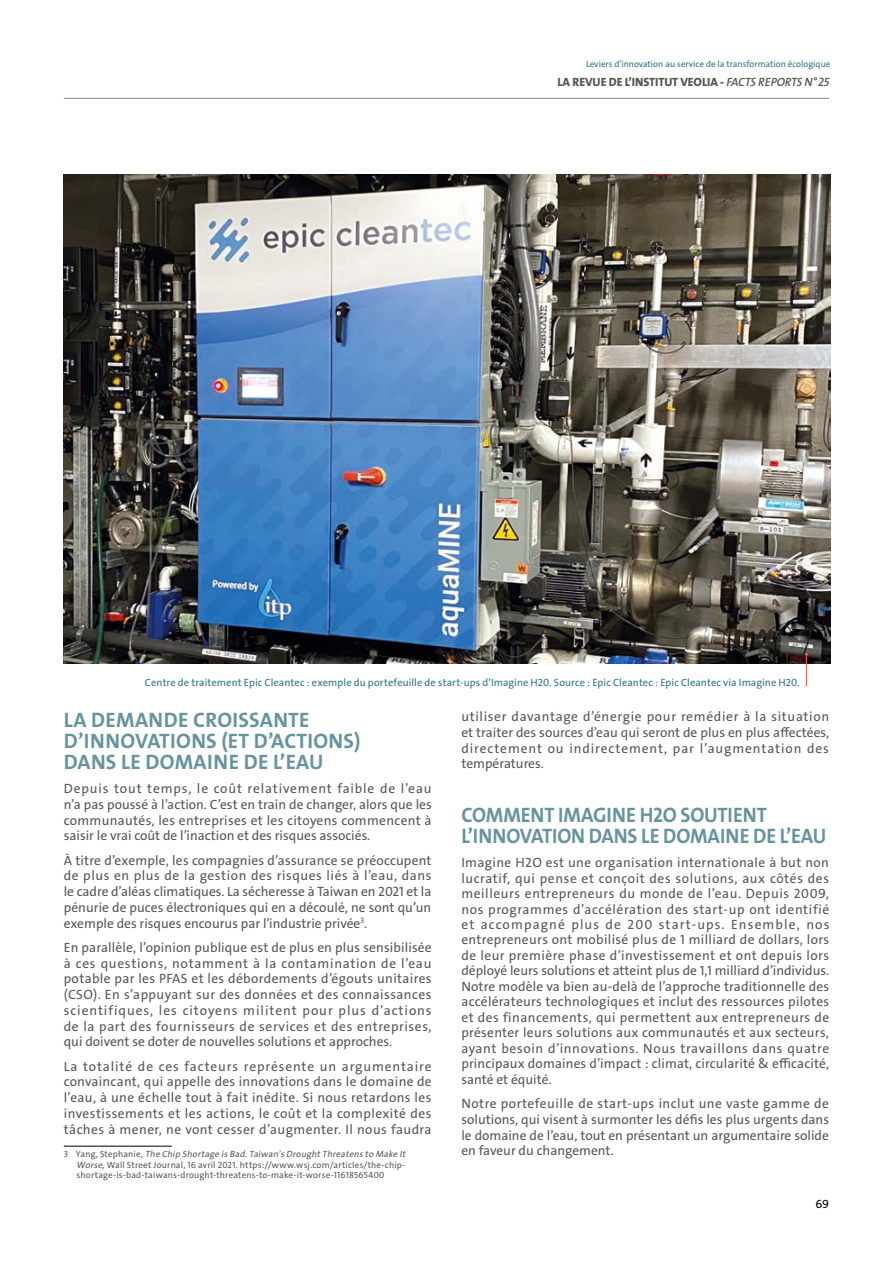
<style>
.page{position:relative;width:893px;height:1263px;background:#fff}
.page>*{position:absolute;margin:0;border:0;box-sizing:border-box;transform-origin:0 0}
.t1{font:21px/21px "The Sans Veolia W7 Bld";letter-spacing:.005em;color:#66949e}
.t2{font:21px/21px "The Sans Veolia W7 Bld";letter-spacing:.005em;color:#66949e;scale:.95 1}
.t3{font:13.5px/15.8px "The Sans Veolia W5 Pla";color:#575756;text-align:justify}
.t4{font:12px "The Sans Veolia W8 Ex Bld";letter-spacing:-.005em;color:#575756}
.t5{font:12px "The Sans Veolia W5 Pla";color:#000}
.t6{font:10.5px "The Sans Veolia W5 Pla";letter-spacing:.005em;color:#2e7481}
.t7{font:9px/10.5px "The Sans Veolia W5 Pla";letter-spacing:.02em;color:#575756}
.t8{font:9px "The Sans Veolia W5 Pla";color:#2e7481}
.s1{font-family:"The Sans Veolia W6 Se Bld It"}
.s2{font-style:italic}
</style>
<div class="page">
<img style="left:64px;top:174px;width:766px;height:489px">
<hr style="left:64px;top:1146px;width:108px;height:1px;background:#000">
<hr style="left:806px;top:654px;width:1px;height:32px;background:#eb5d48">
<hr style="left:64px;top:98px;width:765px;height:1px;background:#878787">
<p class="t8" style="left:586px;top:58px;width:246px">Leviers d’innovation au service de la transformation écologique</p>
<p class="t4" style="left:557px;top:74px;width:273px">LA REVUE DE L’INSTITUT VEOLIA - <span class="s1">FACTS REPORTS N°25</span></p>
<p class="t6" style="left:145px;top:675px;width:656px">Centre de traitement Epic Cleantec : exemple du portefeuille de start-ups d’Imagine H20. Source : Epic Cleantec : Epic Cleantec via Imagine H20.</p>
<h1 class="t1" style="left:64px;top:709px;width:298px">LA DEMANDE CROISSANTE<br>D’INNOVATIONS (ET D’ACTIONS)<br>DANS LE DOMAINE DE L’EAU</h1>
<p class="t3" style="left:64px;top:781px;width:370px">Depuis tout temps, le coût relativement faible de l’eau n’a pas poussé à l’action. C’est en train de changer, alors que les communautés, les entreprises et les citoyens commencent à saisir le vrai coût de l’inaction et des risques associés.</p>
<p class="t3" style="left:64px;top:852px;width:369px">À titre d’exemple, les compagnies d’assurance se préoccupent de plus en plus de la gestion des risques liés à l’eau, dans le cadre d’aléas climatiques. La sécheresse à Taiwan en 2021 et la pénurie de puces électroniques qui en a découlé, ne sont qu’un exemple des risques encourus par l’industrie privée<sup>3</sup>.</p>
<p class="t3" style="left:64px;top:939px;width:370px">En parallèle, l’opinion publique est de plus en plus sensibilisée à ces questions, notamment à la contamination de l’eau potable par les PFAS et les débordements d’égouts unitaires (CSO). En s’appuyant sur des données et des connaissances scientifiques, les citoyens militent pour plus d’actions de la part des fournisseurs de services et des entreprises, qui doivent se doter de nouvelles solutions et approches.</p>
<p class="t3" style="left:64px;top:1058px;width:369px">La totalité de ces facteurs représente un argumentaire convaincant, qui appelle des innovations dans le domaine de l’eau, à une échelle tout à fait inédite. Si nous retardons les investissements et les actions, le coût et la complexité des tâches à mener, ne vont cesser d’augmenter. Il nous faudra</p>
<p class="t7" style="left:77px;top:1149px;width:333px;text-indent:-13px">3 Ya n g , St e p h a n i e , <span class="s2">The Chip Shortage is Bad.Taiwan’s DroughtThreatens to Make It<br>Worse,</span>Wall Street Journal, 16 avril 2021. https://www.wsj.com/articles/the-chip&shy;shortage-is-bad-taiwans-drought-threatens-to-make-it-worse-11618565400</p>
<p class="t3" style="left:461px;top:709px;width:369px">utiliser davantage d’énergie pour remédier à la situation et traiter des sources d’eau qui seront de plus en plus affectées, directement ou indirectement, par l’augmentation des températures.</p>
<h1 class="t2" style="left:461px;top:805px;width:385px">COMMENT IMAGINE H2O SOUTIENT<br>L’INNOVATION DANS LE DOMAINE DE L’EAU</h1>
<p class="t3" style="left:461px;top:855px;width:370px">Imagine H2O est une organisation internationale à but non lucratif, qui pense et conçoit des solutions, aux côtés des meilleurs entrepreneurs du monde de l’eau. Depuis 2009, nos programmes d’accélération des start-up ont identifié et accompagné plus de 200 start-ups. Ensemble, nos entrepreneurs ont mobilisé plus de 1 milliard de dollars, lors de leur première phase d’investissement et ont depuis lors déployé leurs solutions et atteint plus de 1,1 milliard d’individus.<br>Notre modèle va bien au-delà de l’approche traditionnelle des accélérateurs technologiques et inclut des ressources pilotes et des financements, qui permettent aux entrepreneurs de présenter leurs solutions aux communautés et aux secteurs, ayant besoin d’innovations. Nous travaillons dans quatre principaux domaines d’impact : climat, circularité &amp; efficacité, santé et équité.</p>
<p class="t3" style="left:461px;top:1096px;width:369px">Notre portefeuille de start-ups inclut une vaste gamme de solutions, qui visent à surmonter les défis les plus urgents dans le domaine de l’eau, tout en présentant un argumentaire solide en faveur du changement.</p>
<p class="t5" style="left:815px;top:1196px;width:15px">69</p>
</div>
